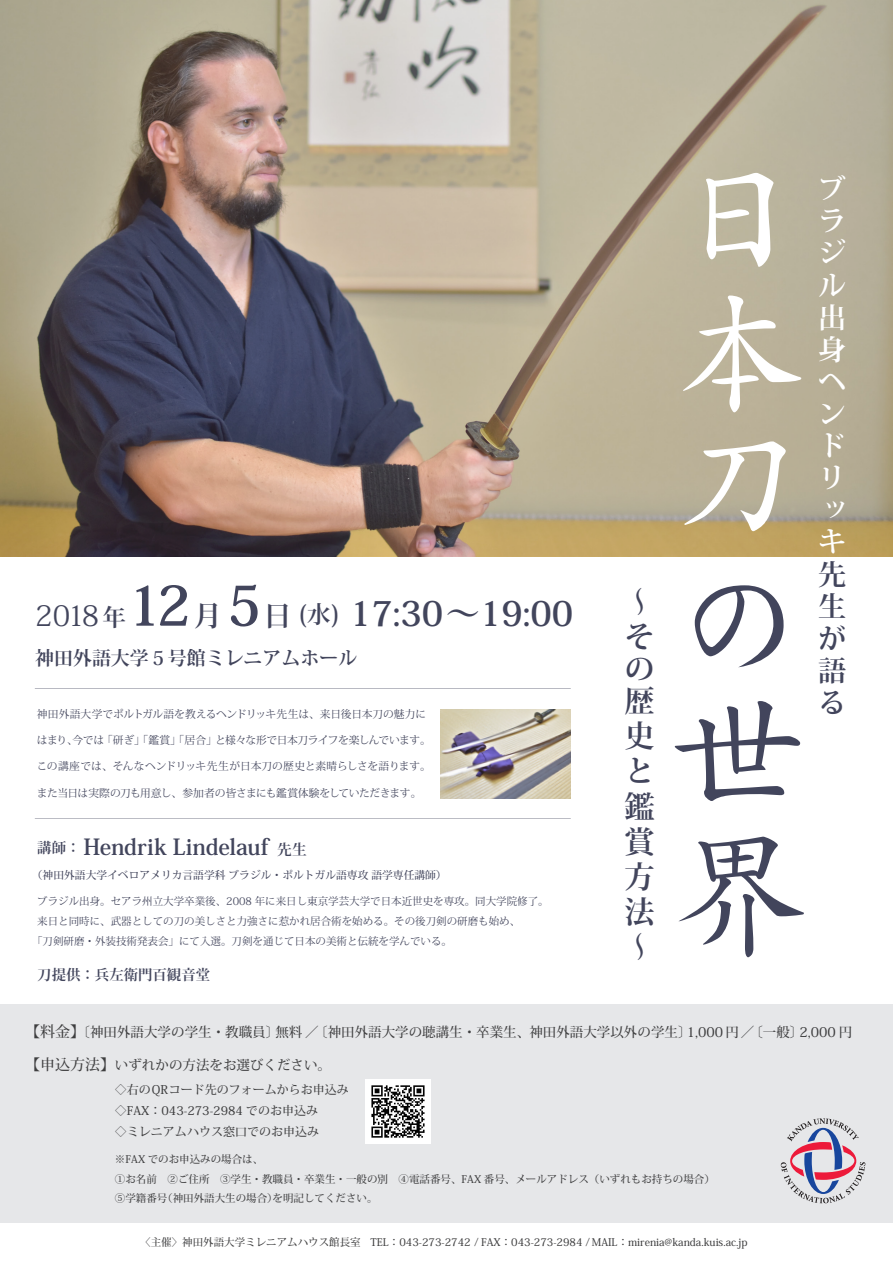
<style>
.page{position:relative;width:893px;height:1263px;background:#fff}
.page>*{position:absolute;margin:0;border:0;box-sizing:border-box;transform-origin:0 0}
.t1{font:135.9px/133.2px "DF Kai Sho Md MP RKSJ H";color:#fff}
.t2{font:135.9px/127.8px "DF Kai Sho Md MP RKSJ H";color:#42455c}
.t3{font:700 34.2px "Koz Min Pr 6 N";color:#42455c}
.t4{font:700 30.3px/35.2px "Koz Min Pr 6 N";color:#42455c}
.t5{font:28.5px "Koz Min Pr 6 N";color:#42455c}
.t6{font:700 28.2px/32.1px "Koz Min Pr 6 N";color:#fff}
.t7{font:700 28.2px/32.1px "Koz Min Pr 6 N";color:#42455c;text-align:justify}
.t8{font:700 22.05px "Koz Min Pr 6 N";letter-spacing:-.005em;color:#42455c}
.t9{font:700 18.9px "Koz Min Pr 6 N";color:#42455c}
.t10{font:700 14.4px "Koz Min Pr 6 N";color:#42455c}
.t11{font:500 13.5px "Koz Min Pr 6 N";color:#3e3e3f}
.t12{font:500 12px/21.1px "Koz Min Pr 6 N";color:#3e3e3f}
.t13{font:10.8px "Koz Min Pr 6 N";letter-spacing:-.025em;color:#42455c}
.t14{font:10.8px "Koz Min Pr 6 N";letter-spacing:-.05em;color:#42455c}
.t15{font:500 10.8px "Koz Min Pr 6 N";color:#42455c}
.t16{font:10.8px "Koz Min Pr 6 N";letter-spacing:-.005em;color:#42455c}
.t17{font:500 10.5px/19.5px "Koz Min Pr 6 N";color:#3e3e3f}
.t18{font:10.5px "Koz Min Pr 6 N";color:#42455c}
.s1{font-weight:700;font-size:23.55px}
.s2{font-size:54.9px}
.s3{font-size:28.35px}
.s4{font-size:23.55px}
.s5{font-size:14.4px}
.s6{font-size:14.7px}
.s7{font-size:15px}
</style>
<div class="page">
<img style="left:0;top:0;width:893px;height:556px">
<div style="left:0;top:1004px;width:893px;height:218px;background:#e6e7e9"></div>
<img style="left:366px;top:1079px;width:64px;height:65px">
<svg style="left:781px;top:1118px;width:84px;height:85px"></svg>
<img style="left:440px;top:709px;width:130px;height:89px">
<hr style="left:35px;top:688px;width:535px;height:1px;background:#42455c">
<hr style="left:35px;top:818px;width:535px;height:1px;background:#42455c">
<h3 class="t5" style="left:35px;top:600px;width:92px">2018 <span class="s1">年</span></h3>
<h2 class="t3" style="left:128px;top:594px;width:447px"><span class="s2">12</span><span class="s3">月</span> <span class="s2">5</span><span class="s3">日</span> <span class="s4">(水)</span> 17:30～19:00</h2>
<h3 class="t9" style="left:35px;top:648px;width:324px">神田外語大学５号館ミレニアムホール</h3>
<p class="t13" style="left:37px;top:708px;width:391px">神田外語大学でポルトガル語を教えるヘンドリッキ先生は、来日後日本刀の魅力に</p>
<p class="t14" style="left:37px;top:734px;width:396px">はまり、今では「研ぎ」「鑑賞」「居合」と様々な形で日本刀ライフを楽しんでいます。</p>
<p class="t16" style="left:37px;top:760px;width:396px">この講座では、そんなヘンドリッキ先生が日本刀の歴史と素晴らしさを語ります。</p>
<p class="t13" style="left:37px;top:786px;width:386px">また当日は実際の刀も用意し、参加者の皆さまにも鑑賞体験をしていただきます。</p>
<h3 class="t8" style="left:37px;top:834px;width:271px"><span class="s5">講師：</span> Hendrik Lindelauf <span class="s6">先生</span></h3>
<p class="t15" style="left:32px;top:869px;width:416px">（神田外語大学イベロアメリカ言語学科 ブラジル・ポルトガル語専攻 語学専任講師）</p>
<p class="t18" style="left:37px;top:895px;width:513px">ブラジル出身。セアラ州立大学卒業後、2008 年に来日し東京学芸大学で日本近世史を専攻。同大学院修了。</p>
<p class="t18" style="left:37px;top:915px;width:485px">来日と同時に、武器としての刀の美しさと力強さに惹かれ居合術を始める。その後刀剣の研磨も始め、</p>
<p class="t18" style="left:32px;top:935px;width:422px">「刀剣研磨・外装技術発表会」にて入選。刀剣を通じて日本の美術と伝統を学んでいる。</p>
<h3 class="t10" style="left:37px;top:967px;width:174px">刀提供：兵左衛門百観音堂</h3>
<h3 class="t4" style="left:624px;top:585px;width:29px">〜そ</h3>
<h3 class="t4" style="left:624px;top:653px;width:31px;line-height:32.1px">の歴</h3>
<h3 class="t4" style="left:624px;top:719px;width:31px">史と鑑賞方法〜</h3>
<h1 class="t1" style="left:671px;top:151px;width:132px">日本刀</h1>
<h1 class="t2" style="left:671px;top:559px;width:131px">の世</h1>
<h1 class="t2" style="left:671px;top:829px;width:135px">界</h1>
<h3 class="t6" style="left:818px;top:173px;width:29px">ブラジル出身ヘンドリッキ</h3>
<h3 class="t7" style="left:818px;top:559px;width:29px">先生が語る</h3>
<p class="t11" style="left:25px;top:1025px;width:829px"><span class="s7">【料金】</span>〔神田外語大学の学生・教職員〕無料／〔神田外語大学の聴講生・卒業生、神田外語大学以外の学生〕1,000 円／〔一般〕2,000 円</p>
<p class="t11" style="left:25px;top:1057px;width:307px"><span class="s7">【申込方法】</span>いずれかの方法をお選びください。</p>
<p class="t12" style="left:115px;top:1079px;width:235px">◇右のQRコード先のフォームからお申込み◇FAX：043-273-2984 でのお申込み<br>◇ミレニアムハウス窓口でのお申込み</p>
<p class="t17" style="left:115px;top:1150px;width:601px">※FAX でのお申込みの場合は、<br>①お名前　②ご住所　③学生・教職員・卒業生・一般の別　④電話番号、FAX 番号、メールアドレス（いずれもお持ちの場合）<br>⑤学籍番号（神田外語大生の場合）を明記してください。</p>
<p class="t17" style="left:140px;top:1232px;width:609px">〈主催〉神田外語大学ミレニアムハウス館長室 TEL：043-273-2742 / FAX：043-273-2984 /MAIL：mirenia@kanda.kuis.ac.jp</p>
</div>
